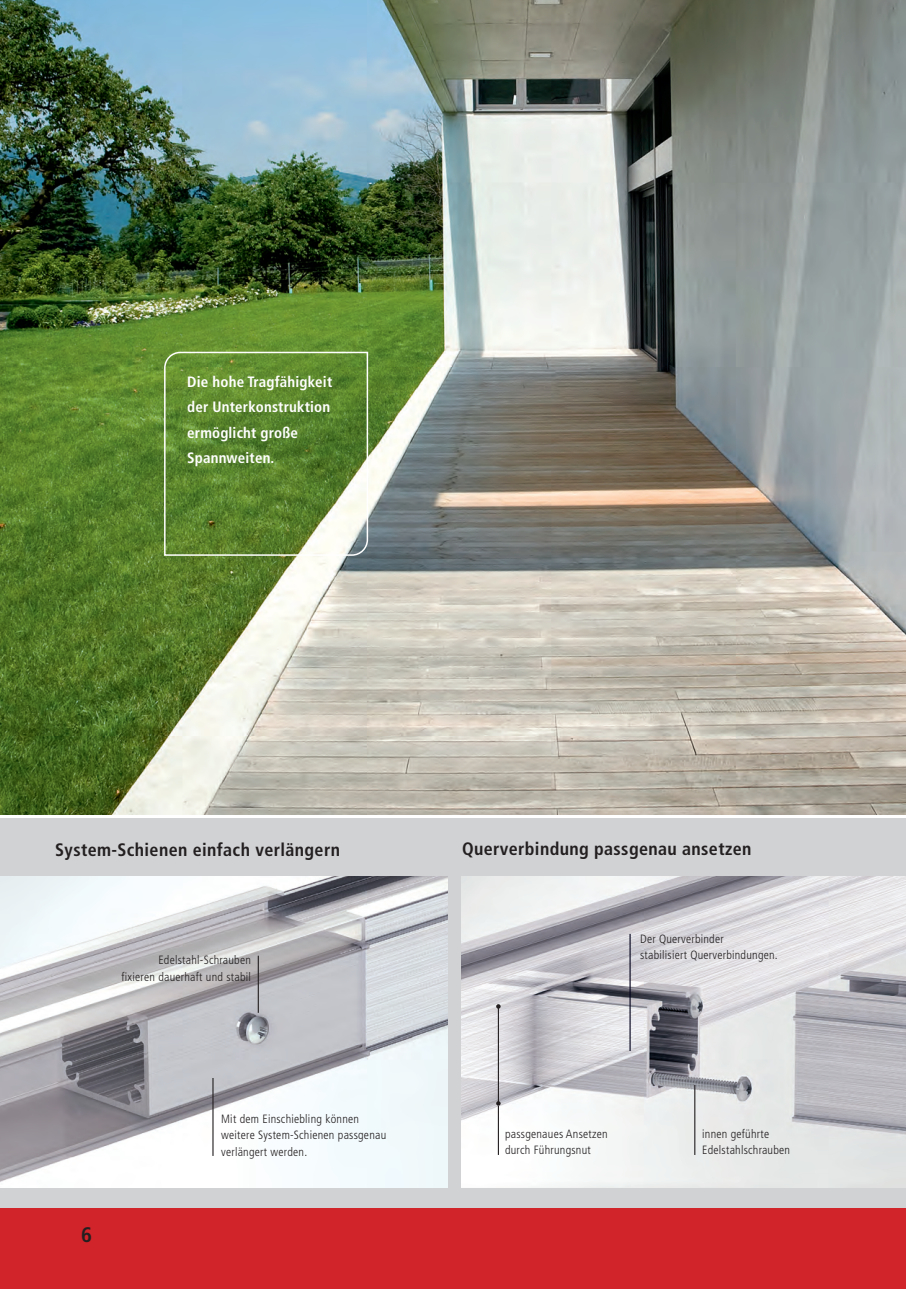
<style>
.page{position:relative;width:906px;height:1289px;background:#fff}
.page>*{position:absolute;margin:0;border:0;box-sizing:border-box;transform-origin:0 0}
.t1{font:700 condensed 21px "Frutiger LT";color:#231f20}
.t2{font:700 condensed 18px "Frutiger LT";letter-spacing:.02em;color:#231f20}
.t3{font:700 condensed 15px/25.5px "Frutiger LT";letter-spacing:.01em;color:#fff}
.t4{font:300 condensed 12px/16.5px "Frutiger LT";letter-spacing:.02em;color:#231f20}
</style>
<div class="page">
<div style="left:0;top:818px;width:906px;height:401px;background:#d1d2d4"></div>
<img style="left:0;top:0;width:906px;height:814px">
<img style="left:0;top:876px;width:448px;height:311px">
<img style="left:461px;top:876px;width:445px;height:311px">
<hr style="left:498px;top:1006px;width:1px;height:97px;background:#231f20">
<svg style="left:496px;top:1004px;width:4px;height:4px"></svg>
<svg style="left:496px;top:1101px;width:4px;height:4px"></svg>
<hr style="left:498px;top:1105px;width:1px;height:49px;background:#231f20">
<hr style="left:694px;top:1084px;width:1px;height:70px;background:#231f20">
<hr style="left:629px;top:933px;width:1px;height:117px;background:#00001a">
<hr style="left:258px;top:955px;width:1px;height:57px;background:#231f20">
<hr style="left:212px;top:1077px;width:1px;height:78px;background:#231f20">
<div style="left:0;top:1208px;width:906px;height:80px;background:#d1232a"></div>
<svg style="left:163px;top:351px;width:206px;height:205px;background:#6a8f42"></svg>
<p class="t3" style="left:187px;top:369px;width:146px">Die hohe Tragfähigkeit der Unterkonstruktion ermöglicht große<br>Spannweiten.</p>
<h2 class="t2" style="left:55px;top:838px;width:286px">System-Schienen einfach verlängern</h2>
<h2 class="t2" style="left:462px;top:838px;width:291px">Querverbindung passgenau ansetzen</h2>
<p class="t4" style="left:121px;top:951px;width:131px;text-align:right">Edelstahl-Schrauben<br>fixieren dauerhaft und stabil</p>
<h1 class="t1" style="left:81px;top:1222px;width:12px">6</h1>
<p class="t4" style="left:221px;top:1110px;width:167px">Mit dem Einschiebling können weitere System-Schienen passgenau verlängert werden.</p>
<p class="t4" style="left:640px;top:930px;width:139px">Der Querverbinder<br>stabilisiert Querverbindungen.</p>
<p class="t4" style="left:505px;top:1125px;width:104px">passgenaues Ansetzen durch Führungsnut</p>
<p class="t4" style="left:702px;top:1125px;width:89px">innen geführte<br>Edelstahlschrauben</p>
</div>
